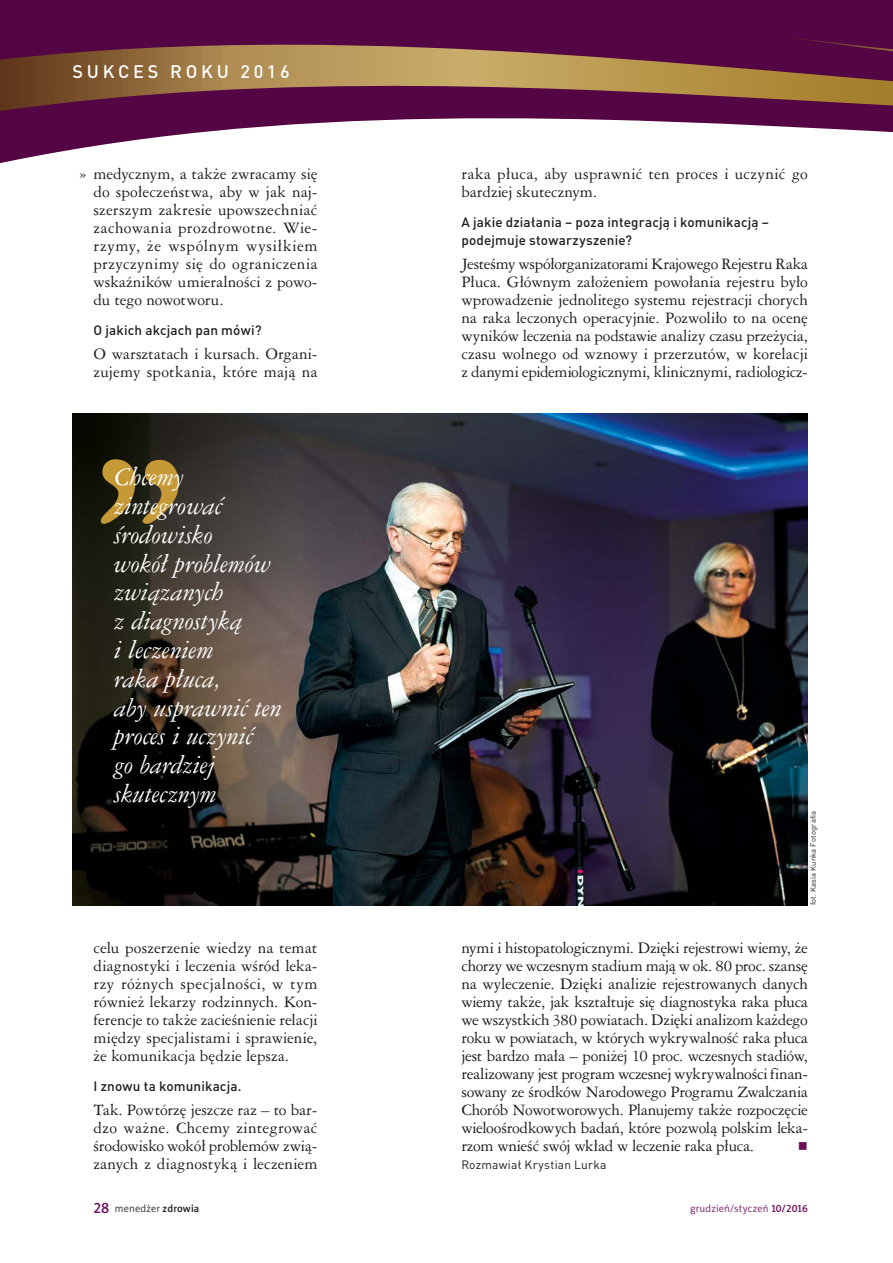
<style>
.page{position:relative;width:893px;height:1263px;background:#fff}
.page>*{position:absolute;margin:0;border:0;box-sizing:border-box;transform-origin:0 0}
.t1{font:italic 24px/28.8px "Ameri Garmnd PL";letter-spacing:-.005em;color:#fff}
.t2{font:500 18px "DIN Pro";letter-spacing:.21em;color:#fff}
.t3{font:15px/18px "Ameri Garmnd PL";color:#1d1d1b;text-align:justify}
.t4{font:15px "Newspaper Pi Normal";color:#6c0e5a}
.t5{font:500 13.5px/18px "DIN Pro";letter-spacing:.01em;color:#1d1d1b}
.t6{font:12px "DIN Pro";letter-spacing:.02em;color:#1d1d1b}
.t7{font:10.5px "Naomi Sans EFNTT Light";letter-spacing:.015em;color:#6c0e5a}
.t8{font:10.5px "Naomi Sans EFNTT Light";letter-spacing:.015em;color:#1d1d1b}
.t9{font:7.5px "DIN Pro";letter-spacing:.025em;color:#1d1d1b}
.s1{font-family:"Naomi Sans EFNTT Medium";font-size:15px;color:#6c0e5a}
.s2{font-family:"Naomi Sans EFNTT Medium"}
</style>
<div class="page">
<svg style="left:0;top:0;width:893px;height:164px;fill:#540644"></svg>
<svg style="left:0;top:45px;width:893px;height:66px;background:#844f46"></svg>
<svg style="left:784px;top:36px;width:109px;height:15px;background:#560b42"></svg>
<img style="left:72px;top:413px;width:736px;height:492px">
<svg style="left:101px;top:459px;width:78px;height:65px;background:#725c26"></svg>
<p class="t2" style="left:72px;top:59px;width:219px">SUKCES ROKU 2016</p>
<p class="t3" style="left:94px;top:165px;width:225px">medycznym, a także zwracamy się do społeczeństwa, aby w jak naj&shy;szerszym zakresie upowszechniać zachowania prozdrowotne. Wie&shy;rzymy, że wspólnym wysiłkiem przyczynimy się do ograniczenia wskaźników umieralności z powo&shy;du tego nowotworu.</p>
<p class="t5" style="left:94px;top:321px;width:170px">O jakich akcjach pan mówi?</p>
<p class="t3" style="left:94px;top:345px;width:225px">O warsztatach i kursach. Organi&shy;zujemy spotkania, które mają na</p>
<p class="t3" style="left:79px;top:165px;width:9px">»</p>
<h1 class="t1" style="left:115px;top:462px;width:169px">Chcemy zintegrować środowisko<br>wokół problemów związanych<br>z diagnostyką<br>i leczeniem<br>raka płuca,<br>aby usprawnić ten proces i uczynić<br>go bardziej skutecznym</h1>
<p class="t3" style="left:94px;top:939px;width:225px">celu poszerzenie wiedzy na temat diagnostyki i leczenia wśród leka&shy;rzy różnych specjalności, w tym również lekarzy rodzinnych. Kon&shy;ferencje to także zacieśnienie relacji między specjalistami i sprawienie, że komunikacja będzie lepsza.</p>
<p class="t5" style="left:94px;top:1077px;width:149px">I znowu ta komunikacja.</p>
<p class="t3" style="left:94px;top:1101px;width:225px">Tak. Powtórzę jeszcze raz – to bar&shy;dzo ważne. Chcemy zintegrować środowisko wokół problemów zwią&shy;zanych z diagnostyką i leczeniem</p>
<p class="t3" style="left:461px;top:165px;width:348px">raka płuca, aby usprawnić ten proces i uczynić go bardziej skutecznym.</p>
<p class="t5" style="left:461px;top:213px;width:309px">A jakie działania – poza integracją i komunikacją – podejmuje stowarzyszenie?</p>
<p class="t3" style="left:461px;top:255px;width:348px">Jesteśmy współorganizatorami Krajowego Rejestru Raka Płuca. Głównym założeniem powołania rejestru było wprowadzenie jednolitego systemu rejestracji chorych na raka leczonych operacyjnie. Pozwoliło to na ocenę wyników leczenia na podstawie analizy czasu przeżycia, czasu wolnego od wznowy i przerzutów, w korelacji z danymi epidemiologicznymi, klinicznymi, radiologicz-</p>
<p class="t9" style="left:808px;top:905px;width:96px;rotate:-90deg">fot. Kasia Kunka Fotografia</p>
<p class="t3" style="left:461px;top:939px;width:348px">nymi i histopatologicznymi. Dzięki rejestrowi wiemy, że chorzy we wczesnym stadium mają w ok. 80 proc. szansę na wyleczenie. Dzięki analizie rejestrowanych danych wiemy także, jak kształtuje się diagnostyka raka płuca we wszystkich 380 powiatach. Dzięki analizom każdego roku w powiatach, w których wykrywalność raka płuca jest bardzo mała – poniżej 10 proc. wczesnych stadiów, realizowany jest program wczesnej wykrywalności finan&shy;sowany ze środków Narodowego Programu Zwalczania Chorób Nowotworowych. Planujemy także rozpoczęcie wieloośrodkowych badań, które pozwolą polskim leka&shy;rzom wnieść swój wkład w leczenie raka płuca.</p>
<p class="t4" style="left:798px;top:1138px;width:12px">r</p>
<p class="t6" style="left:461px;top:1157px;width:147px">Rozmawiał Krystian Lurka</p>
<p class="t8" style="left:94px;top:1202px;width:107px"><span class="s1">28</span> menedżer <span class="s2">zdrowia</span></p>
<p class="t7" style="left:690px;top:1202px;width:119px">grudzień/styczeń <span class="s2">10/2016</span></p>
</div>
